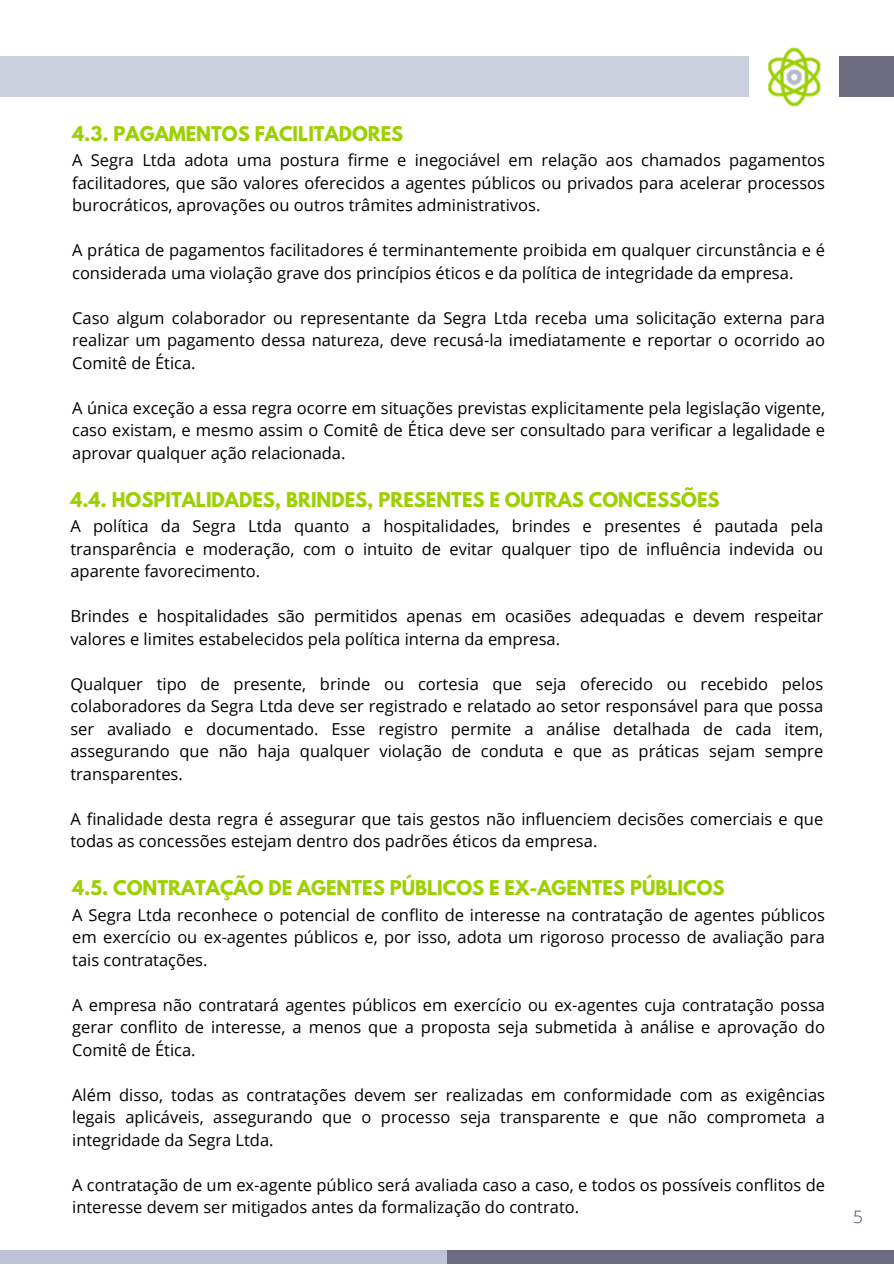
<style>
.page{position:relative;width:894px;height:1264px;background:#fff}
.page>*{position:absolute;margin:0;border:0;box-sizing:border-box;transform-origin:0 0}
.t1{font:700 18px "League Spartan";color:#9dd000}
.t2{font:300 17.1px "Open Sans";color:#37465a}
.t3{font:16.5px/22.5px "Open Sans";color:#000;text-align:justify}
</style>
<div class="page">
<img style="left:768px;top:47px;width:53px;height:60px">
<div style="left:446px;top:1250px;width:447px;height:13px;background:#6d6b7f"></div>
<div style="left:0;top:1250px;width:446px;height:13px;background:#bfc2d5"></div>
<div style="left:0;top:57px;width:748px;height:40px;background:#cbcedd"></div>
<div style="left:839px;top:57px;width:54px;height:40px;background:#6d6b7f"></div>
<p class="t1" style="left:72px;top:124px;width:332px">4.3. PAGAMENTOS FACILITADORES</p>
<p class="t3" style="left:72px;top:149px;width:754px">A Segra Ltda adota uma postura firme e inegociável em relação aos chamados pagamentos facilitadores, que são valores oferecidos a agentes públicos ou privados para acelerar processos burocráticos, aprovações ou outros trâmites administrativos.</p>
<p class="t3" style="left:72px;top:239px;width:754px">A prática de pagamentos facilitadores é terminantemente proibida em qualquer circunstância e é considerada uma violação grave dos princípios éticos e da política de integridade da empresa.</p>
<p class="t3" style="left:72px;top:306px;width:754px">Caso algum colaborador ou representante da Segra Ltda receba uma solicitação externa para realizar um pagamento dessa natureza, deve recusá-la imediatamente e reportar o ocorrido ao Comitê de Ética.</p>
<p class="t3" style="left:72px;top:396px;width:754px">A única exceção a essa regra ocorre em situações previstas explicitamente pela legislação vigente, caso existam, e mesmo assim o Comitê de Ética deve ser consultado para verificar a legalidade e aprovar qualquer ação relacionada.</p>
<p class="t1" style="left:70px;top:490px;width:650px">4.4. HOSPITALIDADES, BRINDES, PRESENTES E OUTRAS CONCESSÕES</p>
<p class="t3" style="left:70px;top:514px;width:754px">A política da Segra Ltda quanto a hospitalidades, brindes e presentes é pautada pela transparência e moderação, com o intuito de evitar qualquer tipo de influência indevida ou aparente favorecimento.</p>
<p class="t3" style="left:70px;top:604px;width:754px">Brindes e hospitalidades são permitidos apenas em ocasiões adequadas e devem respeitar valores e limites estabelecidos pela política interna da empresa.</p>
<p class="t3" style="left:70px;top:672px;width:754px">Qualquer tipo de presente, brinde ou cortesia que seja oferecido ou recebido pelos colaboradores da Segra Ltda deve ser registrado e relatado ao setor responsável para que possa ser avaliado e documentado. Esse registro permite a análise detalhada de cada item, assegurando que não haja qualquer violação de conduta e que as práticas sejam sempre transparentes.</p>
<p class="t3" style="left:70px;top:807px;width:754px">A finalidade desta regra é assegurar que tais gestos não influenciem decisões comerciais e que todas as concessões estejam dentro dos padrões éticos da empresa.</p>
<p class="t1" style="left:72px;top:879px;width:653px">4.5. CONTRATAÇÃO DE AGENTES PÚBLICOS E EX-AGENTES PÚBLICOS</p>
<p class="t3" style="left:72px;top:903px;width:754px">A Segra Ltda reconhece o potencial de conflito de interesse na contratação de agentes públicos em exercício ou ex-agentes públicos e, por isso, adota um rigoroso processo de avaliação para tais contratações.</p>
<p class="t3" style="left:72px;top:993px;width:754px">A empresa não contratará agentes públicos em exercício ou ex-agentes cuja contratação possa gerar conflito de interesse, a menos que a proposta seja submetida à análise e aprovação do Comitê de Ética.</p>
<p class="t3" style="left:72px;top:1083px;width:754px">Além disso, todas as contratações devem ser realizadas em conformidade com as exigências legais aplicáveis, assegurando que o processo seja transparente e que não comprometa a integridade da Segra Ltda.</p>
<p class="t3" style="left:72px;top:1173px;width:754px">A contratação de um ex-agente público será avaliada caso a caso, e todos os possíveis conflitos de interesse devem ser mitigados antes da formalização do contrato.</p>
<p class="t2" style="left:852px;top:1204px;width:11px">5</p>
</div>
